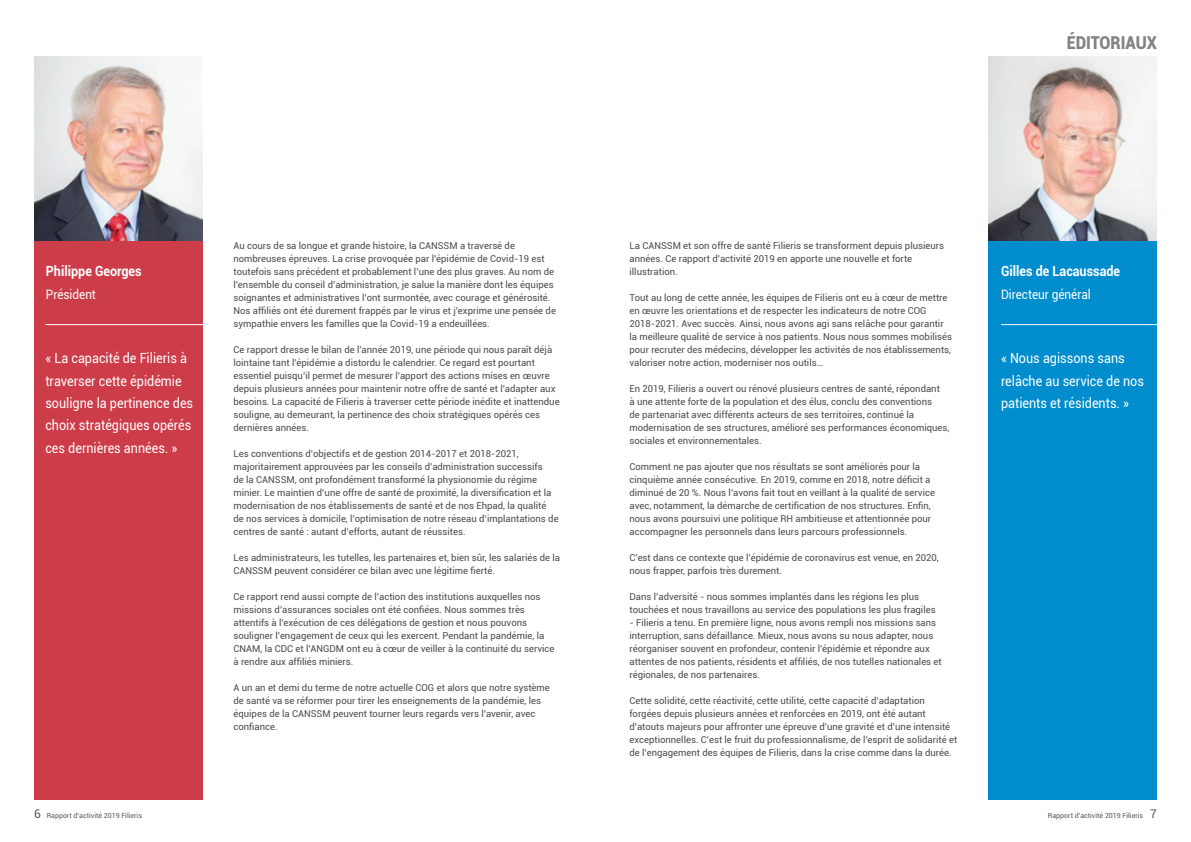
<style>
.page{position:relative;width:1191px;height:842px;background:#fff}
.page>*{position:absolute;margin:0;border:0;box-sizing:border-box;transform-origin:0 0}
.t1{font:900 17.8px "Roboto";color:#808285;scale:.9 1}
.t2{font:14px/22.3px "Roboto";color:#fff;scale:.9 1}
.t3{font:700 14px "Roboto";color:#fff;scale:.9 1}
.t4{font:13px "Roboto";color:#fff;scale:.9 1}
.t5{font:9.5px/13px "Roboto";color:#4b4c4d}
.t6{font:7px "Roboto";color:#57585a}
.s1{font-size:12px}
</style>
<div class="page">
<img style="left:34px;top:57px;width:168px;height:184px">
<img style="left:988px;top:57px;width:169px;height:184px">
<div style="left:34px;top:241px;width:168px;height:558px;background:#cd3c49"></div>
<div style="left:988px;top:241px;width:169px;height:558px;background:#008dce"></div>
<hr style="left:45px;top:324px;width:163px;height:1px;background:#fff">
<hr style="left:1001px;top:324px;width:163px;height:1px;background:#fff">
<p class="t1" style="left:1066px;top:31px;width:102px">ÉDITORIAUX</p>
<p class="t5" style="left:629px;top:238px;width:316px">La CANSSM et son offre de santé Filieris se transforment depuis plusieurs années. Ce rapport d’activité 2019 en apporte une nouvelle et forte illustration.</p>
<p class="t5" style="left:629px;top:290px;width:324px">Tout au long de cette année, les équipes de Filieris ont eu à cœur de mettre en œuvre les orientations et de respecter les indicateurs de notre COG 2018-2021. Avec succès. Ainsi, nous avons agi sans relâche pour garantir la meilleure qualité de service à nos patients. Nous nous sommes mobilisés pour recruter des médecins, développer les activités de nos établissements, valoriser notre action, moderniser nos outils…</p>
<p class="t5" style="left:629px;top:381px;width:321px">En 2019, Filieris a ouvert ou rénové plusieurs centres de santé, répondant<br>à une attente forte de la population et des élus, conclu des conventions<br>de partenariat avec différents acteurs de ses territoires, continué la modernisation de ses structures, amélioré ses performances économiques, sociales et environnementales.</p>
<p class="t5" style="left:629px;top:459px;width:307px">Comment ne pas ajouter que nos résultats se sont améliorés pour la cinquième année consécutive. En 2019, comme en 2018, notre déficit a diminué de 20 %. Nous l’avons fait tout en veillant à la qualité de service avec, notamment, la démarche de certification de nos structures. Enfin, nous avons poursuivi une politique RH ambitieuse et attentionnée pour accompagner les personnels dans leurs parcours professionnels.</p>
<p class="t5" style="left:629px;top:550px;width:311px">C’est dans ce contexte que l’épidémie de coronavirus est venue, en 2020, nous frapper, parfois très durement.</p>
<p class="t5" style="left:629px;top:589px;width:308px">Dans l’adversité - nous sommes implantés dans les régions les plus touchées et nous travaillons au service des populations les plus fragiles</p>
<p class="t5" style="left:629px;top:615px;width:314px">- Filieris a tenu. En première ligne, nous avons rempli nos missions sans interruption, sans défaillance. Mieux, nous avons su nous adapter, nous réorganiser souvent en profondeur, contenir l’épidémie et répondre aux attentes de nos patients, résidents et affiliés, de nos tutelles nationales et régionales, de nos partenaires.</p>
<p class="t5" style="left:629px;top:693px;width:329px">Cette solidité, cette réactivité, cette utilité, cette capacité d’adaptation forgées depuis plusieurs années et renforcées en 2019, ont été autant d’atouts majeurs pour affronter une épreuve d’une gravité et d’une intensité exceptionnelles. C’est le fruit du professionnalisme, de l’esprit de solidarité et de l’engagement des équipes de Filieris, dans la crise comme dans la durée.</p>
<p class="t5" style="left:233px;top:238px;width:324px">Au cours de sa longue et grande histoire, la CANSSM a traversé de nombreuses épreuves. La crise provoquée par l’épidémie de Covid-19 est toutefois sans précédent et probablement l’une des plus graves. Au nom de l’ensemble du conseil d’administration, je salue la manière dont les équipes soignantes et administratives l’ont surmontée, avec courage et générosité.<br>Nos affiliés ont été durement frappés par le virus et j’exprime une pensée de sympathie envers les familles que la Covid-19 a endeuillées.</p>
<p class="t5" style="left:233px;top:342px;width:328px">Ce rapport dresse le bilan de l’année 2019, une période qui nous paraît déjà lointaine tant l’épidémie a distordu le calendrier. Ce regard est pourtant essentiel puisqu’il permet de mesurer l’apport des actions mises en œuvre depuis plusieurs années pour maintenir notre offre de santé et l’adapter aux besoins. La capacité de Filieris à traverser cette période inédite et inattendue souligne, au demeurant, la pertinence des choix stratégiques opérés ces dernières années.</p>
<p class="t5" style="left:233px;top:446px;width:327px">Les conventions d’objectifs et de gestion 2014-2017 et 2018-2021, majoritairement approuvées par les conseils d’administration successifs<br>de la CANSSM, ont profondément transformé la physionomie du régime minier. Le maintien d’une offre de santé de proximité, la diversification et la modernisation de nos établissements de santé et de nos Ehpad, la qualité de nos services à domicile, l’optimisation de notre réseau d’implantations de centres de santé : autant d’efforts, autant de réussites.</p>
<p class="t5" style="left:233px;top:550px;width:328px">Les administrateurs, les tutelles, les partenaires et, bien sûr, les salariés de la<br>CANSSM peuvent considérer ce bilan avec une légitime fierté.</p>
<p class="t5" style="left:233px;top:589px;width:322px">Ce rapport rend aussi compte de l’action des institutions auxquelles nos missions d’assurances sociales ont été confiées. Nous sommes très attentifs à l’exécution de ces délégations de gestion et nous pouvons souligner l’engagement de ceux qui les exercent. Pendant la pandémie, la CNAM, la CDC et l’ANGDM ont eu à cœur de veiller à la continuité du service à rendre aux affiliés miniers.</p>
<p class="t5" style="left:233px;top:680px;width:318px">A un an et demi du terme de notre actuelle COG et alors que notre système de santé va se réformer pour tirer les enseignements de la pandémie, les équipes de la CANSSM peuvent tourner leurs regards vers l’avenir, avec confiance.</p>
<p class="t3" style="left:46px;top:261px;width:108px">Philippe Georges</p>
<p class="t4" style="left:46px;top:285px;width:57px">Président</p>
<p class="t3" style="left:1001px;top:261px;width:134px">Gilles de Lacaussade</p>
<p class="t4" style="left:1001px;top:285px;width:101px">Directeur général</p>
<p class="t2" style="left:45px;top:347px;width:166px">« La capacité de Filieris à traverser cette épidémie souligne la pertinence des choix stratégiques opérés ces dernières années. »</p>
<p class="t2" style="left:1001px;top:347px;width:160px">« Nous agissons sans relâche au service de nos patients et résidents. »</p>
<p class="t6" style="left:34px;top:811px;width:110px"><span class="s1">6</span> Rapport d’activité 2019 Filieris</p>
<p class="t6" style="left:1048px;top:811px;width:111px">Rapport d’activité 2019 Filieris <span class="s1">7</span></p>
</div>
